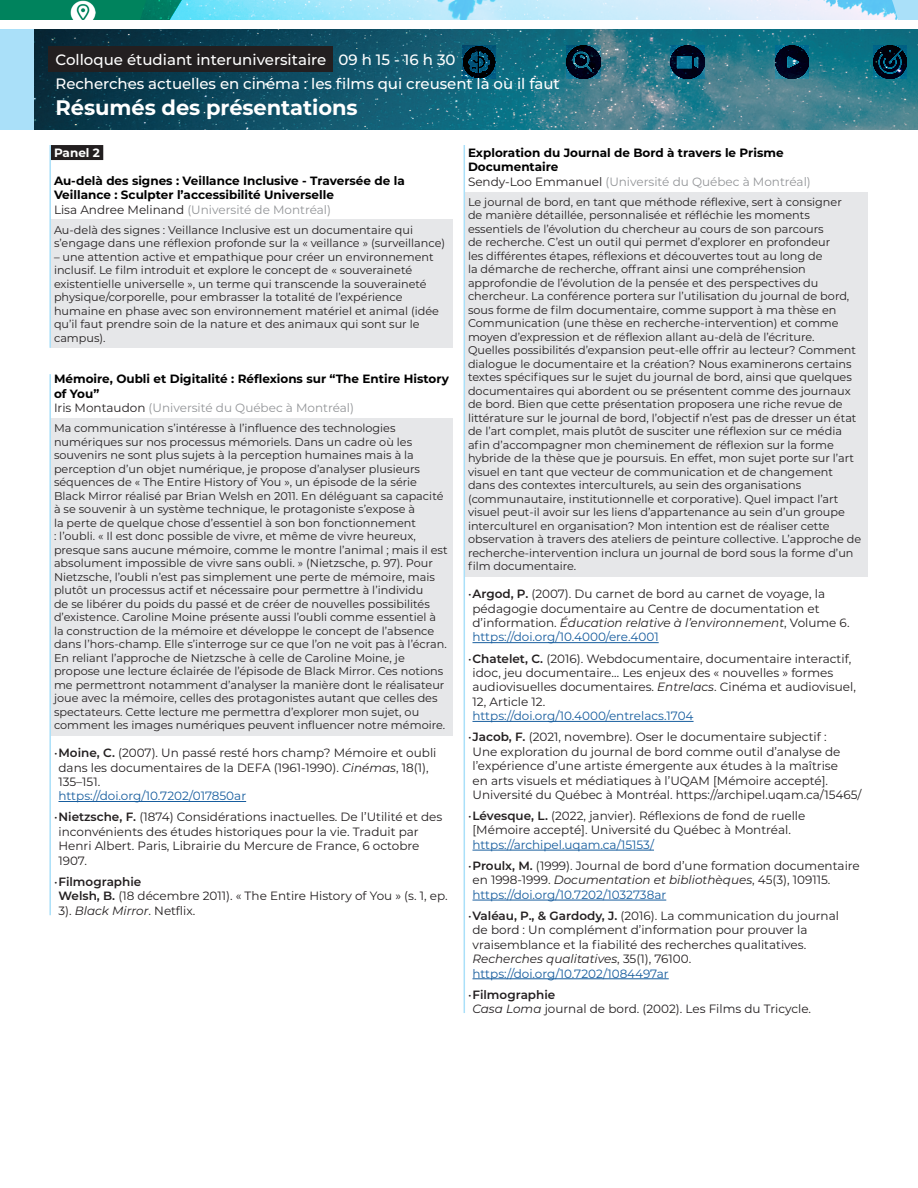
<style>
.page{position:relative;width:918px;height:1188px;background:#fff}
.page>*{position:absolute;margin:0;border:0;box-sizing:border-box;transform-origin:0 0}
.t1{font:700 21px "Montserrat";letter-spacing:-.005em;color:#fff}
.t2{font:500 15px/24.8px "Montserrat";letter-spacing:-.005em;color:#fff}
.t3{font:12px/14.4px "Montserrat";color:#231f20}
.t4{font:700 12px/14.4px "Montserrat";color:#000001}
.t5{font:12px "Montserrat";color:#175d9e}
.t6{font:700 12px "Montserrat";color:#fff}
.t7{font:11.25px/13.5px "Montserrat";color:#231f20}
.s1{font-weight:400;color:#231f20}
.s2{font-weight:400;color:#939598}
.s3{font-weight:600}
.s4{font-style:italic}
.s5{color:#175d9e}
</style>
<div class="page">
<div style="left:0;top:0;width:918px;height:20px;background:#00835d"></div>
<img style="left:71px;top:0;width:24px;height:20px">
<img style="left:140px;top:0;width:772px;height:20px">
<img style="left:34px;top:29px;width:884px;height:101px">
<div style="left:48px;top:46px;width:285px;height:26px;background:#231f20"></div>
<div style="left:0;top:29px;width:34px;height:101px;background:#aae0f9"></div>
<img style="left:873px;top:45px;width:33px;height:34px">
<img style="left:775px;top:45px;width:34px;height:34px">
<img style="left:567px;top:45px;width:33px;height:34px">
<img style="left:671px;top:45px;width:33px;height:34px">
<img style="left:462px;top:45px;width:34px;height:34px">
<div style="left:51px;top:145px;width:52px;height:15px;background:#231f20"></div>
<div style="left:51px;top:220px;width:402px;height:128px;background:#e6e7e9"></div>
<div style="left:51px;top:418px;width:402px;height:317px;background:#e6e7e9"></div>
<hr style="left:58px;top:801px;width:188px;height:1px;background:#175d9e">
<div style="left:465px;top:192px;width:402px;height:384px;background:#e6e7e9"></div>
<hr style="left:472px;top:642px;width:187px;height:1px;background:#175d9e">
<hr style="left:472px;top:721px;width:222px;height:1px;background:#175d9e">
<hr style="left:472px;top:850px;width:182px;height:1px;background:#175d9e">
<hr style="left:472px;top:900px;width:194px;height:1px;background:#175d9e">
<hr style="left:472px;top:979px;width:197px;height:1px;background:#175d9e">
<hr style="left:49px;top:145px;width:2px;height:203px;background:#aae0f9">
<hr style="left:49px;top:374px;width:2px;height:541px;background:#aae0f9">
<hr style="left:464px;top:145px;width:1px;height:868px;background:#aae0f9">
<h2 class="t2" style="left:56px;top:46px;width:506px">Colloque étudiant interuniversitaire 09 h 15 - 16 h 30<br>Recherches actuelles en cinéma : les films qui creusent là où il faut</h2>
<h1 class="t1" style="left:56px;top:92px;width:304px">Résumés des présentations</h1>
<p class="t6" style="left:54px;top:144px;width:48px">Panel 2</p>
<p class="t4" style="left:54px;top:173px;width:352px">Au-delà des signes : Veillance Inclusive - Traversée de la<br>Veillance : Sculpter l’accessibilité Universelle<br><span class="s1">Lisa Andree Melinand</span> <span class="s2">(Université de Montréal)</span></p>
<p class="t7" style="left:54px;top:223px;width:393px">Au-delà des signes : Veillance Inclusive est un documentaire qui s’engage dans une réflexion profonde sur la « veillance » (surveillance)</p>
<p class="t7" style="left:54px;top:250px;width:387px">– une attention active et empathique pour créer un environnement inclusif. Le film introduit et explore le concept de « souveraineté existentielle universelle », un terme qui transcende la souveraineté physique/corporelle, pour embrasser la totalité de l’expérience humaine en phase avec son environnement matériel et animal (idée qu’il faut prendre soin de la nature et des animaux qui sont sur le campus).</p>
<p class="t4" style="left:54px;top:371px;width:396px">Mémoire, Oubli et Digitalité : Réflexions sur “The Entire History of You”<br><span class="s1">Iris Montaudon</span> <span class="s2">(Université du Québec à Montréal)</span></p>
<p class="t7" style="left:54px;top:421px;width:395px">Ma communication s’intéresse à l’influence des technologies numériques sur nos processus mémoriels. Dans un cadre où les souvenirs ne sont plus sujets à la perception humaines mais à la perception d’un objet numérique, je propose d’analyser plusieurs séquences de « The Entire History of You », un épisode de la série Black Mirror réalisé par Brian Welsh en 2011. En déléguant sa capacité à se souvenir à un système technique, le protagoniste s’expose à<br>la perte de quelque chose d’essentiel à son bon fonctionnement<br>: l’oubli. « Il est donc possible de vivre, et même de vivre heureux, presque sans aucune mémoire, comme le montre l’animal ; mais il est absolument impossible de vivre sans oubli. » (Nietzsche, p. 97). Pour Nietzsche, l’oubli n’est pas simplement une perte de mémoire, mais plutôt un processus actif et nécessaire pour permettre à l’individu<br>de se libérer du poids du passé et de créer de nouvelles possibilités d’existence. Caroline Moine présente aussi l’oubli comme essentiel à la construction de la mémoire et développe le concept de l’absence dans l’hors-champ. Elle s’interroge sur ce que l’on ne voit pas à l’écran.<br>En reliant l’approche de Nietzsche à celle de Caroline Moine, je propose une lecture éclairée de l’épisode de Black Mirror. Ces notions me permettront notamment d’analyser la manière dont le réalisateur joue avec la mémoire, celles des protagonistes autant que celles des spectateurs. Cette lecture me permettra d’explorer mon sujet, ou comment les images numériques peuvent influencer notre mémoire.</p>
<p class="t3" style="left:58px;top:745px;width:379px;text-indent:-4px">•<span class="s3">Moine, C.</span> (2007). Un passé resté hors champ? Mémoire et oubli dans les documentaires de la DEFA (1961-1990). <span class="s4">Cinémas</span>, 18(1),<br>135–151.</p>
<p class="t5" style="left:58px;top:788px;width:189px">https://doi.org/10.7202/017850ar</p>
<p class="t3" style="left:58px;top:810px;width:385px;text-indent:-4px">•<span class="s3">Nietzsche, F.</span> (1874) Considérations inactuelles. De l’Utilité et des inconvénients des études historiques pour la vie. Traduit par Henri Albert. Paris, Librairie du Mercure de France, 6 octobre 1907.</p>
<p class="t3" style="left:58px;top:874px;width:391px;text-indent:-4px">•<span class="s3">Filmographie<br>Welsh, B.</span> (18 décembre 2011). « The Entire History of You » (s. 1, ep.<br>3). <span class="s4">Black Mirror</span>. Netflix.</p>
<p class="t4" style="left:468px;top:145px;width:344px">Exploration du Journal de Bord à travers le Prisme<br>Documentaire<br><span class="s1">Sendy-Loo Emmanuel</span> <span class="s2">(Université du Québec à Montréal)</span></p>
<p class="t7" style="left:468px;top:195px;width:395px">Le journal de bord, en tant que méthode réflexive, sert à consigner<br>de manière détaillée, personnalisée et réfléchie les moments essentiels de l’évolution du chercheur au cours de son parcours<br>de recherche. C’est un outil qui permet d’explorer en profondeur<br>les différentes étapes, réflexions et découvertes tout au long de<br>la démarche de recherche, offrant ainsi une compréhension approfondie de l’évolution de la pensée et des perspectives du chercheur. La conférence portera sur l’utilisation du journal de bord, sous forme de film documentaire, comme support à ma thèse en Communication (une thèse en recherche-intervention) et comme moyen d’expression et de réflexion allant au-delà de l’écriture.<br>Quelles possibilités d’expansion peut-elle offrir au lecteur? Comment dialogue le documentaire et la création? Nous examinerons certains textes spécifiques sur le sujet du journal de bord, ainsi que quelques documentaires qui abordent ou se présentent comme des journaux de bord. Bien que cette présentation proposera une riche revue de littérature sur le journal de bord, l’objectif n’est pas de dresser un état de l’art complet, mais plutôt de susciter une réflexion sur ce média afin d’accompagner mon cheminement de réflexion sur la forme hybride de la thèse que je poursuis. En effet, mon sujet porte sur l’art visuel en tant que vecteur de communication et de changement dans des contextes interculturels, au sein des organisations (communautaire, institutionnelle et corporative). Quel impact l’art visuel peut-il avoir sur les liens d’appartenance au sein d’un groupe interculturel en organisation? Mon intention est de réaliser cette observation à travers des ateliers de peinture collective. L’approche de recherche-intervention inclura un journal de bord sous la forme d’un film documentaire.</p>
<p class="t3" style="left:472px;top:586px;width:379px;text-indent:-4px">•<span class="s3">Argod, P.</span> (2007). Du carnet de bord au carnet de voyage, la pédagogie documentaire au Centre de documentation et d’information. <span class="s4">Éducation relative à l’environnement</span>, Volume 6. <span class="s5">https://doi.org/10.4000/ere.4001</span></p>
<p class="t3" style="left:472px;top:651px;width:385px;text-indent:-4px">•<span class="s3">Chatelet, C.</span> (2016). Webdocumentaire, documentaire interactif, idoc, jeu documentaire… Les enjeux des « nouvelles » formes audiovisuelles documentaires. <span class="s4">Entrelacs</span>. Cinéma et audiovisuel, 12, Article 12.</p>
<p class="t5" style="left:472px;top:708px;width:223px">https://doi.org/10.4000/entrelacs.1704</p>
<p class="t3" style="left:472px;top:729px;width:391px;text-indent:-4px">•<span class="s3">Jacob, F.</span> (2021, novembre). Oser le documentaire subjectif :<br>Une exploration du journal de bord comme outil d’analyse de l’expérience d’une artiste émergente aux études à la maîtrise<br>en arts visuels et médiatiques à l’UQAM [Mémoire accepté].<br>Université du Québec à Montréal. https://archipel.uqam.ca/15465/</p>
<p class="t3" style="left:472px;top:808px;width:334px;text-indent:-4px">•<span class="s3">Lévesque, L.</span> (2022, janvier). Réflexions de fond de ruelle [Mémoire accepté]. Université du Québec à Montréal.</p>
<p class="t5" style="left:472px;top:836px;width:183px">https://archipel.uqam.ca/15153/</p>
<p class="t3" style="left:472px;top:858px;width:389px;text-indent:-4px">•<span class="s3">Proulx, M.</span> (1999). Journal de bord d’une formation documentaire en 1998-1999. <span class="s4">Documentation et bibliothèques</span>, 45(3), 109115. <span class="s5">https://doi.org/10.7202/1032738ar</span></p>
<p class="t3" style="left:472px;top:908px;width:368px;text-indent:-4px">•<span class="s3">Valéau, P., &amp; Gardody, J.</span> (2016). La communication du journal de bord : Un complément d’information pour prouver la vraisemblance et la fiabilité des recherches qualitatives.<br><span class="s4">Recherches qualitatives</span>, 35(1), 76100. <span class="s5">https://doi.org/10.7202/1084497ar</span></p>
<p class="t3" style="left:472px;top:987px;width:340px;text-indent:-4px">•<span class="s3">Filmographie<br></span><span class="s4">Casa Loma</span> journal de bord. (2002). Les Films du Tricycle.</p>
</div>
